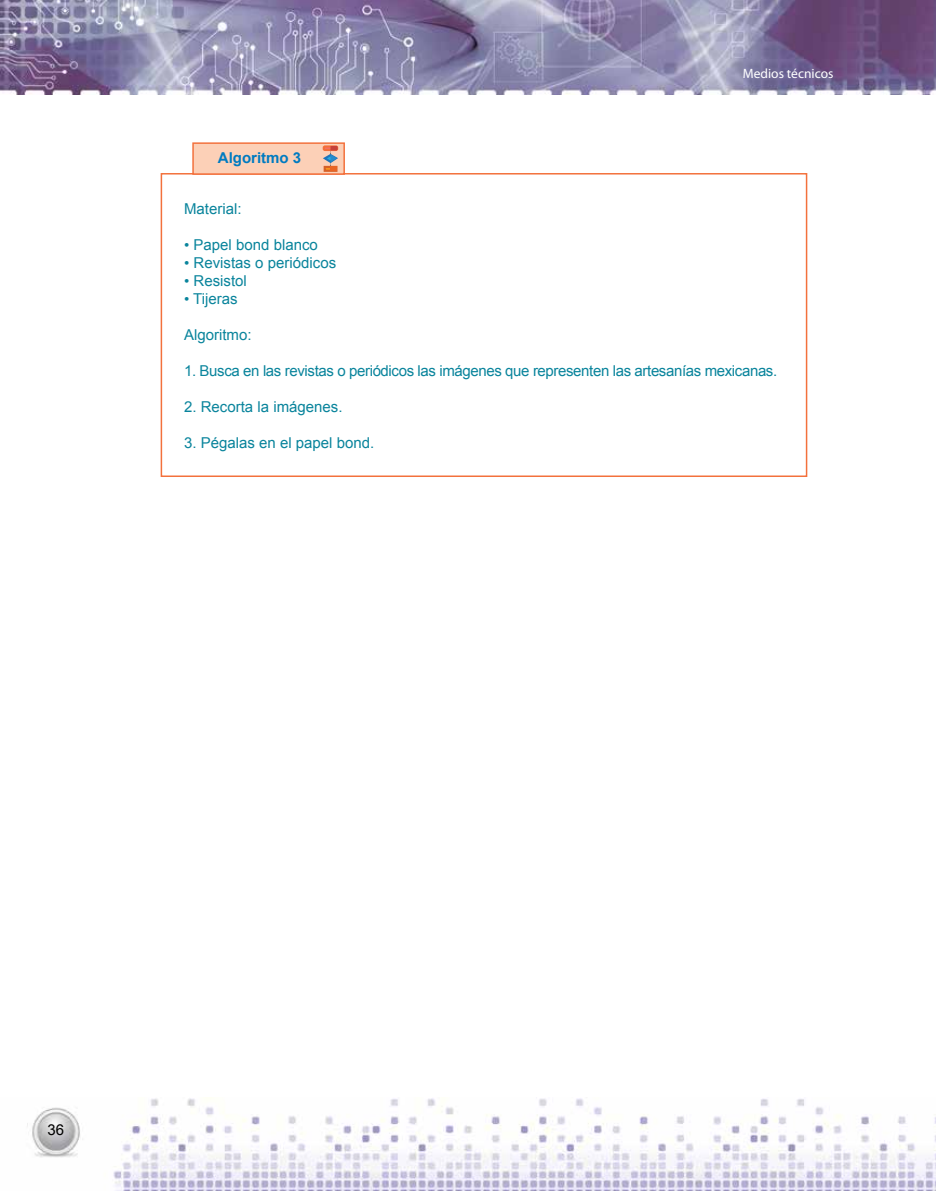
<style>
.page{position:relative;width:936px;height:1191px;background:#fff}
.page>*{position:absolute;margin:0;border:0;box-sizing:border-box;transform-origin:0 0}
.t1{font:15px "Arial";color:#09849c}
.t2{font:15px "Arial";letter-spacing:-.025em;color:#09849c}
.t3{font:700 15px "Arial";color:#007bc1}
.t4{font:15px "Arial";color:#000}
.t5{font:13.5px "Myriad Pro";color:#fff}
.s1{font-family:"Gill Sans"}
</style>
<div class="page">
<img style="left:0;top:0;width:935px;height:94px">
<img style="left:27px;top:1098px;width:908px;height:93px">
<div style="left:161px;top:173px;width:646px;height:304px;background:#fff;border:2px solid #f36e38"></div>
<div style="left:192px;top:142px;width:153px;height:33px;background:#fccfb6;border:2px solid #f36e38"></div>
<div style="left:323px;top:145px;width:15px;height:6px;border:2px solid #f36e38"></div>
<svg style="left:323px;top:171px;width:14px;height:1px"></svg>
<svg style="left:322px;top:146px;width:17px;height:25px"></svg>
<p class="t3" style="left:218px;top:148px;width:85px">Algoritmo 3</p>
<p class="t5" style="left:742px;top:65px;width:92px">Medios técnicos</p>
<p class="t1" style="left:184px;top:199px;width:59px">Material:</p>
<p class="t1" style="left:184px;top:235px;width:135px"><span class="s1">•</span> Papel bond blanco</p>
<p class="t1" style="left:184px;top:253px;width:154px"><span class="s1">•</span> Revistas o periódicos</p>
<p class="t1" style="left:184px;top:271px;width:64px"><span class="s1">•</span> Resistol</p>
<p class="t1" style="left:184px;top:289px;width:55px"><span class="s1">•</span> Tijeras</p>
<p class="t1" style="left:184px;top:325px;width:69px">Algoritmo:</p>
<p class="t2" style="left:184px;top:361px;width:594px">1. Busca en las revistas o periódicos las imágenes que representen las artesanías mexicanas.</p>
<p class="t1" style="left:184px;top:397px;width:160px">2. Recorta la imágenes.</p>
<p class="t1" style="left:184px;top:433px;width:192px">3. Pégalas en el papel bond.</p>
<p class="t4" style="left:48px;top:1119px;width:18px">36</p>
</div>
